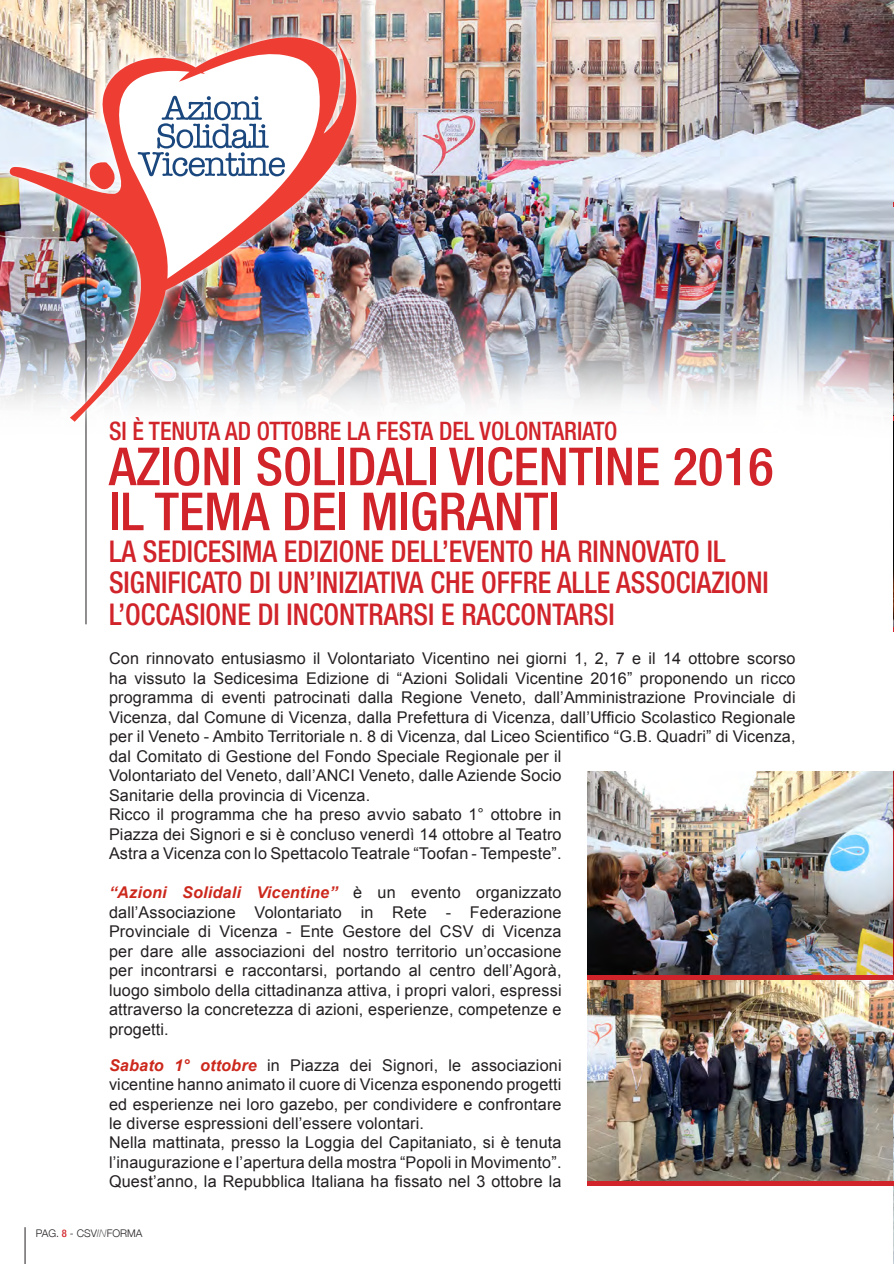
<style>
.page{position:relative;width:894px;height:1264px;background:#fff}
.page>*{position:absolute;margin:0;border:0;box-sizing:border-box;transform-origin:0 0}
.t1{font:500 condensed 52.5px "Helvetica Neue";color:#d1232a}
.t2{font:500 condensed 30px/31.5px "Helvetica Neue";color:#d1232a;scale:.94 1}
.t3{font:500 condensed 25.5px "Helvetica Neue";color:#d1232a;scale:.94 1}
.t4{font:16.2px/19.5px "Arial";letter-spacing:.01em;color:#231f20;text-align:justify}
.t5{font:300 10.5px "Helvetica Neue";color:#231f20}
.s1{font-weight:700;font-style:italic;color:#cc281c}
.s2{font-weight:500;font-stretch:condensed;color:#d1232a}
.s3{font-style:italic;color:#6c6d70}
</style>
<div class="page">
<img style="left:893px;top:207px;width:1px;height:420px">
<img style="left:587px;top:771px;width:306px;height:204px">
<img style="left:893px;top:1px;width:1px;height:201px">
<hr style="left:893px;top:771px;width:1px;height:493px;background:#d1232a">
<img style="left:0;top:0;width:893px;height:569px">
<hr style="left:86px;top:0;width:1px;height:624px;background:#231f20">
<hr style="left:25px;top:1227px;width:1px;height:37px;background:#231f20">
<div style="left:0;top:23px;width:371px;height:412px;background:#fff;opacity:.8"></div>
<img style="left:3px;top:32px;width:359px;height:396px">
<img style="left:10px;top:25px;width:376px;height:397px">
<svg style="left:138px;top:96px;width:147px;height:80px"></svg>
<img style="left:587px;top:980px;width:307px;height:201px">
<img style="left:893px;top:1103px;width:1px;height:158px">
<hr style="left:587px;top:1181px;width:307px;height:4px;background:#d1232a">
<div style="left:587px;top:975px;width:307px;height:5px;background:#d1232a"></div>
<p class="t3" style="left:109px;top:416px;width:542px">SI È TENUTA AD OTTOBRE LA FESTA DEL VOLONTARIATO</p>
<p class="t1" style="left:109px;top:435px;width:666px">AZIONI SOLIDALI VICENTINE 2016</p>
<p class="t1" style="left:109px;top:480px;width:452px">IL TEMA DEI MIGRANTI</p>
<p class="t2" style="left:109px;top:535px;width:703px">LA SEDICESIMA EDIZIONE DELL’EVENTO HA RINNOVATO IL<br>SIGNIFICATO DI UN’INIZIATIVA CHE OFFRE ALLE ASSOCIAZIONI<br>L’OCCASIONE DI INCONTRARSI E RACCONTARSI</p>
<p class="t4" style="left:109px;top:649px;width:688px;text-align:left">Con rinnovato entusiasmo il Volontariato Vicentino nei giorni 1, 2, 7 e il 14 ottobre scorso ha vissuto la Sedicesima Edizione di “Azioni Solidali Vicentine 2016” proponendo un ricco programma di eventi patrocinati dalla Regione Veneto, dall’Amministrazione Provinciale di Vicenza, dal Comune di Vicenza, dalla Prefettura di Vicenza, dall’Ufficio Scolastico Regionale per il Veneto - Ambito Territoriale n. 8 di Vicenza, dal Liceo Scientifico “G.B. Quadri” di Vicenza, dal Comitato di Gestione del Fondo Speciale Regionale per il<br>Volontariato del Veneto, dall’ANCI Veneto, dalle Aziende Socio<br>Sanitarie della provincia di Vicenza.</p>
<p class="t4" style="left:109px;top:805px;width:454px">Ricco il programma che ha preso avvio sabato 1° ottobre in Piazza dei Signori e si è concluso venerdì 14 ottobre al Teatro Astra a Vicenza con lo Spettacolo Teatrale “Toofan - Tempeste”.</p>
<p class="t4" style="left:109px;top:883px;width:454px"><span class="s1">“Azioni Solidali Vicentine”</span> è un evento organizzato dall’Associazione Volontariato in Rete - Federazione Provinciale di Vicenza - Ente Gestore del CSV di Vicenza per dare alle associazioni del nostro territorio un’occasione per incontrarsi e raccontarsi, portando al centro dell’Agorà, luogo simbolo della cittadinanza attiva, i propri valori, espressi attraverso la concretezza di azioni, esperienze, competenze e progetti.</p>
<p class="t4" style="left:109px;top:1055px;width:454px"><span class="s1">Sabato 1° ottobre</span> in Piazza dei Signori, le associazioni vicentine hanno animato il cuore di Vicenza esponendo progetti ed esperienze nei loro gazebo, per condividere e confrontare le diverse espressioni dell’essere volontari.</p>
<p class="t4" style="left:109px;top:1133px;width:454px">Nella mattinata, presso la Loggia del Capitaniato, si è tenuta l’inaugurazione e l’apertura della mostra “Popoli in Movimento”.<br>Quest’anno, la Repubblica Italiana ha fissato nel 3 ottobre la</p>
<p class="t5" style="left:36px;top:1224px;width:108px">PAG. <span class="s2">8</span> - CSV<span class="s3">IN</span>FORMA</p>
</div>
